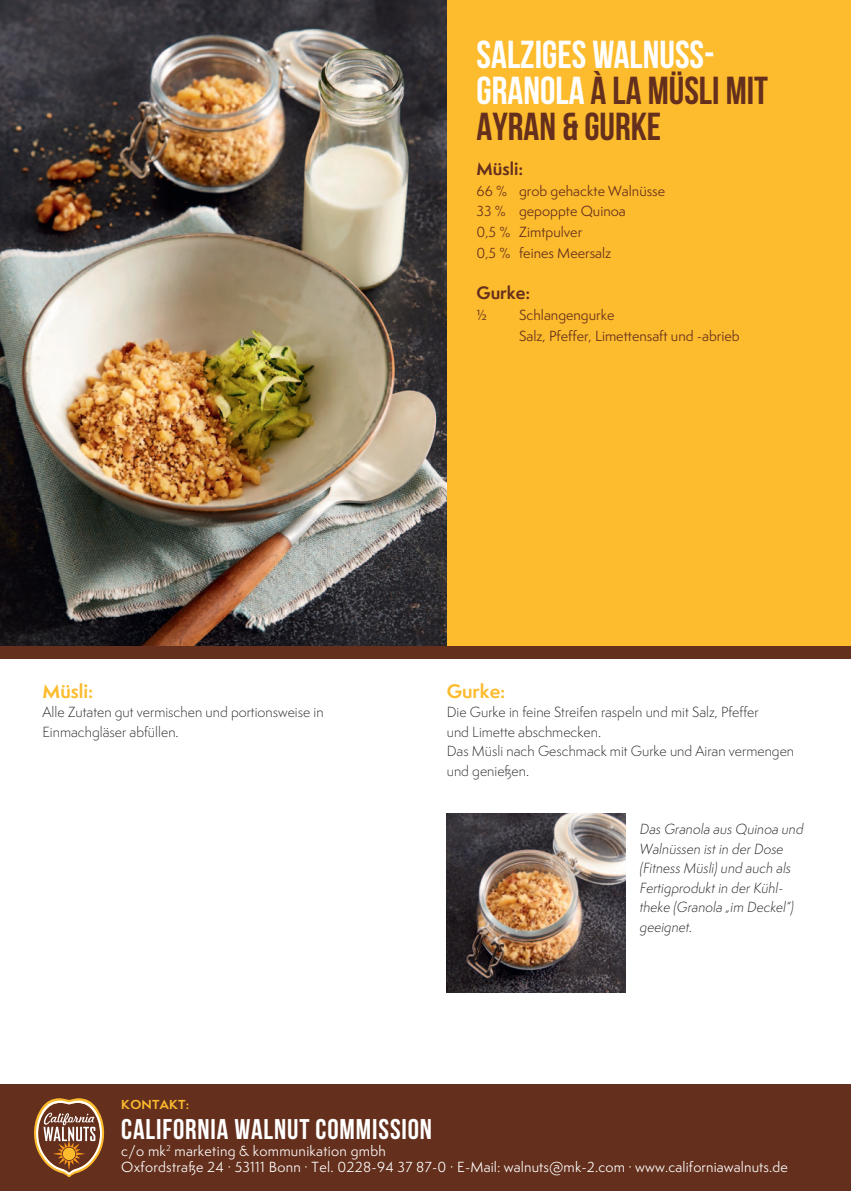
<style>
.page{position:relative;width:851px;height:1191px;background:#fff}
.page>*{position:absolute;margin:0;border:0;box-sizing:border-box;transform-origin:0 0}
.t1{font:700 39px/36px "Bebas Neue";color:#fff}
.t2{font:700 28.5px "Bebas Neue";letter-spacing:.03em;color:#fff}
.Rezepttext___Subhead{font:700 18px "Semplicita Pro";color:#fdbb2e}
.Zutaten___Subhead{font:700 16.5px "Semplicita Pro";color:#642f1c}
.Rezepttext{font:300 13.5px/19.5px "Semplicita Pro";color:#231f20}
.t3{font:13.5px/16.5px "Semplicita Pro";letter-spacing:.02em;color:#fff}
.Rezepttext-2{font:italic 300 13.5px/19.5px "Semplicita Pro";color:#231f20}
.Zutaten{font:13.5px "Semplicita Pro";color:#642f1c}
.t4{font:700 12px "Semplicita Pro";letter-spacing:.02em;color:#fdbb2e}
.s1{color:#642f1c}
</style>
<div class="page">
<div style="left:0;top:1084px;width:850px;height:107px;background:#642f1c"></div>
<svg style="left:34px;top:1098px;width:71px;height:79px"></svg>
<div style="left:0;top:0;width:850px;height:651px;background:#fdbb2e"></div>
<img style="left:0;top:0;width:446px;height:646px">
<div style="left:0;top:646px;width:850px;height:13px;background:#642f1c"></div>
<img style="left:446px;top:813px;width:179px;height:179px">
<p class="t1" style="left:476px;top:36px;width:293px">SALZIGES WALNUSS-<br>GRANOLA <span class="s1">À LA MÜSLI MIT<br>AYRAN &amp; GURKE</span></p>
<p class="Zutaten___Subhead" style="left:476px;top:156px;width:48px">Müsli:</p>
<p class="Zutaten" style="left:476px;top:181px;width:190px">66 % grob gehackte Walnüsse</p>
<p class="Zutaten" style="left:476px;top:202px;width:151px">33 % gepoppte Quinoa</p>
<p class="Zutaten" style="left:476px;top:222px;width:107px">0,5 % Zimtpulver</p>
<p class="Zutaten" style="left:476px;top:243px;width:136px">0,5 % feines Meersalz</p>
<p class="Zutaten___Subhead" style="left:476px;top:281px;width:55px">Gurke:</p>
<p class="Zutaten" style="left:476px;top:305px;width:12px">½</p>
<p class="Zutaten" style="left:519px;top:305px;width:97px">Schlangengurke</p>
<p class="Zutaten" style="left:519px;top:326px;width:222px">Salz, Pfeffer, Limettensaft und -abrieb</p>
<p class="Rezepttext___Subhead" style="left:43px;top:677px;width:52px">Müsli:</p>
<p class="Rezepttext" style="left:43px;top:702px;width:282px">Alle Zutaten gut vermischen und portionsweise in</p>
<p class="Rezepttext" style="left:43px;top:722px;width:138px">Einmachgläser abfüllen.</p>
<p class="Rezepttext___Subhead" style="left:446px;top:677px;width:60px">Gurke:</p>
<p class="Rezepttext" style="left:446px;top:702px;width:313px">Die Gurke in feine Streifen raspeln und mit Salz, Pfeffer</p>
<p class="Rezepttext" style="left:446px;top:722px;width:156px">und Limette abschmecken.</p>
<p class="Rezepttext" style="left:446px;top:741px;width:349px">Das Müsli nach Geschmack mit Gurke und Airan vermengen und genießen.</p>
<p class="Rezepttext-2" style="left:639px;top:819px;width:165px">Das Granola aus Quinoa und<br>Walnüssen ist in der Dose (Fitness Müsli) und auch als<br>Fertigprodukt in der Kühl&shy;theke (Granola „im Deckel“) geeignet.</p>
<p class="t4" style="left:121px;top:1095px;width:69px">KONTAKT:</p>
<h2 class="t2" style="left:121px;top:1113px;width:312px">CALIFORNIA WALNUT COMMISSION</h2>
<p class="t3" style="left:121px;top:1142px;width:668px">c/o mk<sup>2</sup> marketing &amp; kommunikation gmbh<br>Oxfordstraße 24 · 53111 Bonn · Tel. 0228-94 37 87-0 · E-Mail: walnuts@mk-2.com · www.californiawalnuts.de</p>
</div>
